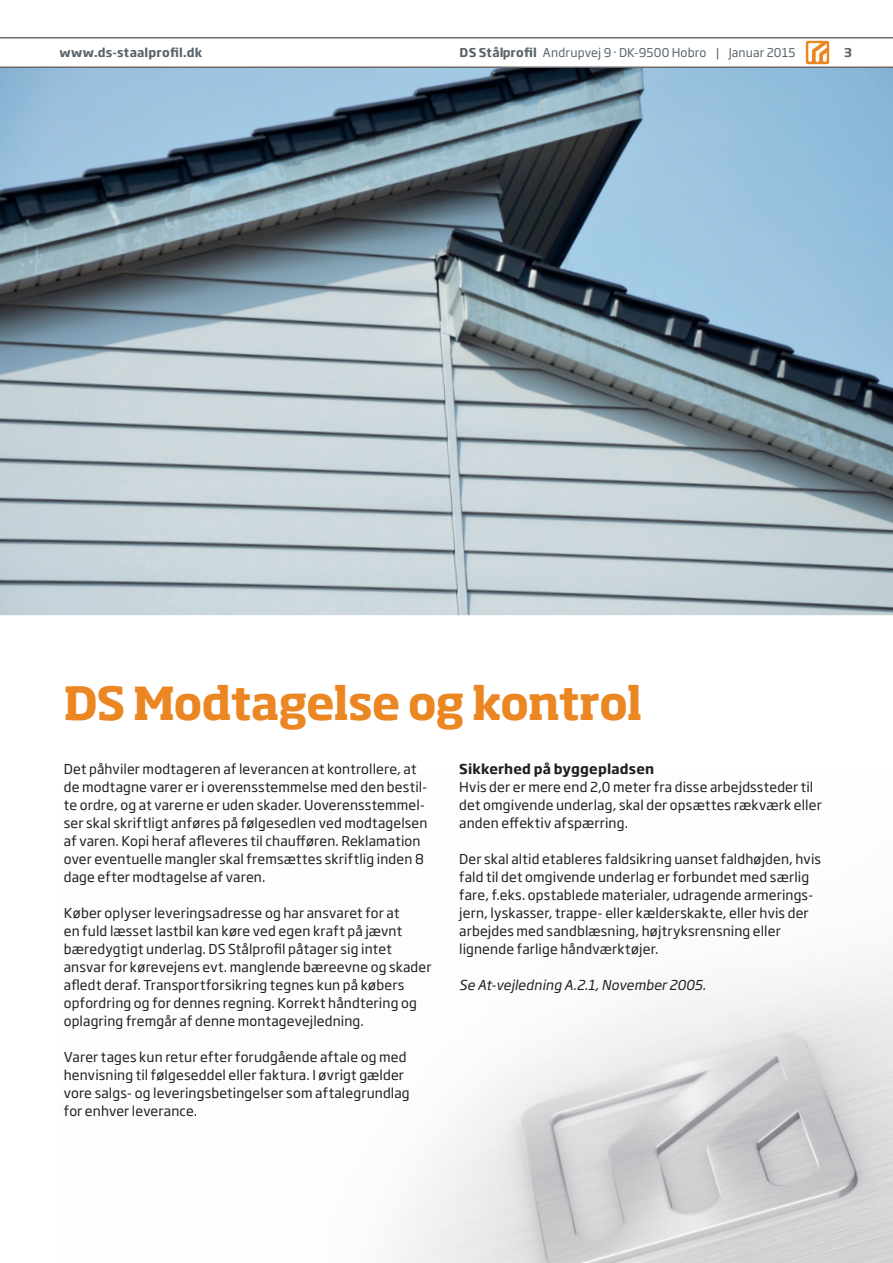
<style>
.page{position:relative;width:893px;height:1263px;background:#fff}
.page>*{position:absolute;margin:0;border:0;box-sizing:border-box;transform-origin:0 0}
.t1{font:700 45px "Soho Std";letter-spacing:-.03em;color:#eb8723}
.t2{font:13.5px/18px "Soho Gothic Std";letter-spacing:.01em;color:#231f20}
.t3{font:italic 13.5px "Soho Gothic Std";letter-spacing:.005em;color:#231f20}
.t4{font:700 13.5px "Soho Gothic Std";letter-spacing:.01em;color:#231f20}
.t5{font:12px "Soho Gothic Std";letter-spacing:.015em;color:#59646b}
.t6{font:700 12px "Soho Gothic Std";letter-spacing:.02em;color:#59646b}
.s1{font-weight:700}
</style>
<div class="page">
<img style="left:397px;top:959px;width:496px;height:304px">
<img style="left:0;top:67px;width:893px;height:548px">
<svg style="left:0;top:38px;width:893px;height:29px"></svg>
<p class="t6" style="left:60px;top:45px;width:144px">www.ds-staalprofil.dk</p>
<p class="t5" style="left:460px;top:45px;width:337px"><span class="s1">DS Stålprofil</span> Andrupvej 9 · DK-9500 Hobro | Januar 2015</p>
<p class="t6" style="left:844px;top:45px;width:9px">3</p>
<h1 class="t1" style="left:64px;top:674px;width:580px">DS Modtagelse og kontrol</h1>
<p class="t2" style="left:64px;top:760px;width:365px">Det påhviler modtageren af leverancen at kontrollere, at de modtagne varer er i overensstemmelse med den bestil&shy;te ordre, og at varerne er uden skader. Uoverensstemmel&shy;ser skal skriftligt anføres på følgesedlen ved modtagelsen af varen. Kopi heraf afleveres til chaufføren. Reklamation over eventuelle mangler skal fremsættes skriftlig inden 8 dage efter modtagelse af varen.</p>
<p class="t2" style="left:64px;top:904px;width:369px">Køber oplyser leveringsadresse og har ansvaret for at<br>en fuld læsset lastbil kan køre ved egen kraft på jævnt bæredygtigt underlag. DS Stålprofil påtager sig intet ansvar for kørevejens evt. manglende bæreevne og skader afledt deraf. Transportforsikring tegnes kun på købers opfordring og for dennes regning. Korrekt håndtering og oplagring fremgår af denne montagevejledning.</p>
<p class="t2" style="left:64px;top:1048px;width:347px">Varer tages kun retur efter forudgående aftale og med henvisning til følgeseddel eller faktura. I øvrigt gælder vore salgs- og leveringsbetingelser som aftalegrundlag for enhver leverance.</p>
<p class="t4" style="left:459px;top:760px;width:196px">Sikkerhed på byggepladsen</p>
<p class="t2" style="left:459px;top:778px;width:364px">Hvis der er mere end 2,0 meter fra disse arbejdssteder til det omgivende underlag, skal der opsættes rækværk eller anden effektiv afspærring.</p>
<p class="t2" style="left:459px;top:850px;width:363px">Der skal altid etableres faldsikring uanset faldhøjden, hvis fald til det omgivende underlag er forbundet med særlig fare, f.eks. opstablede materialer, udragende armerings&shy;jern, lyskasser, trappe- eller kælderskakte, eller hvis der arbejdes med sandblæsning, højtryksrensning eller lignende farlige håndværktøjer.</p>
<p class="t3" style="left:459px;top:976px;width:248px">Se At-vejledning A.2.1, November 2005.</p>
</div>
